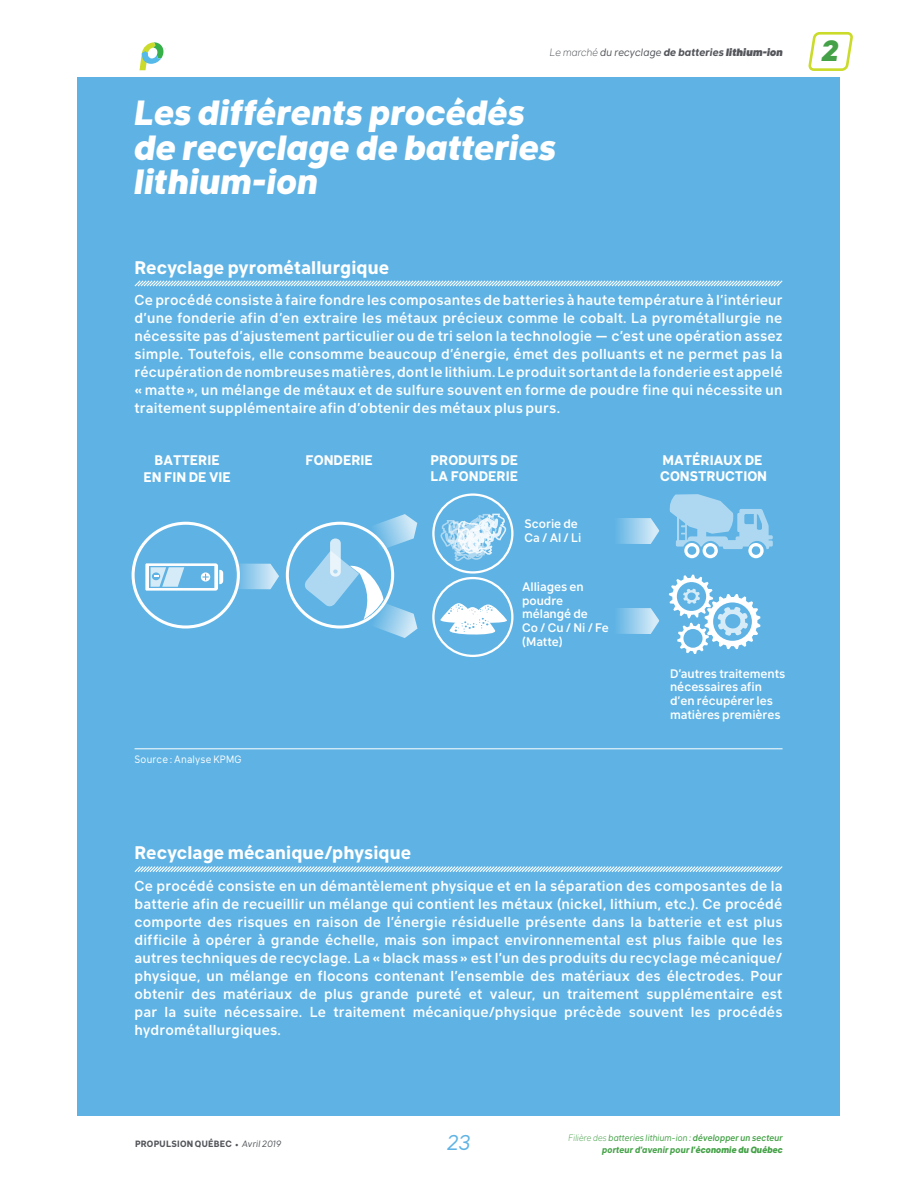
<style>
.page{position:relative;width:918px;height:1188px;background:#fff}
.page>*{position:absolute;margin:0;border:0;box-sizing:border-box;transform-origin:0 0}
.t1{font:italic 800 34.5px/34.5px "Klima";color:#fff}
.t2{font:italic 800 28.95px "Klima";color:#44a147}
.t3{font:italic 21px "Klima";color:#5fb3e4}
.t4{font:700 18px "Klima";letter-spacing:.005em;color:#fff}
.t5{font:500 14.25px/18px "Klima";letter-spacing:.015em;color:#fff;text-align:justify}
.t6{font:700 13.8px/16.5px "Klima";color:#fff}
.t7{font:500 12.15px/13.8px "Klima";color:#fff}
.t8{font:italic 10.5px "Klima";color:#54565b}
.t9{font:10.5px "Klima";letter-spacing:.02em;color:#fff;scale:.95 1}
.t10{font:italic 9px "Klima";color:#44a147;scale:.96 1}
.t11{font:italic 700 9px "Klima";color:#44a147;scale:.96 1}
.t12{font:700 9px "Klima";letter-spacing:.025em;color:#54565b}
.s1{font-weight:300}
.s2{font-weight:700}
.s3{font-weight:900}
.s4{font-family:"Minion Pro";font-weight:400}
.s5{font-weight:400;font-style:italic}
.s6{font-weight:500}
.s7{font-weight:800}
</style>
<div class="page">
<svg style="left:809px;top:32px;width:44px;height:39px"></svg>
<svg style="left:139px;top:42px;width:27px;height:28px"></svg>
<div style="left:77px;top:77px;width:763px;height:1039px;background:#5fb3e4"></div>
<svg style="left:134px;top:280px;width:649px;height:7px"></svg>
<hr style="left:135px;top:748px;width:648px;height:1px;background:#fff">
<svg style="left:134px;top:866px;width:649px;height:6px;background:#a7d5ef"></svg>
<svg style="left:234px;top:563px;width:45px;height:27px"></svg>
<svg style="left:618px;top:608px;width:41px;height:26px"></svg>
<svg style="left:618px;top:518px;width:41px;height:26px"></svg>
<div style="left:132px;top:522px;width:108px;height:107px;border:3px solid #fff;border-radius:50%"></div>
<div style="left:432px;top:493px;width:82px;height:81px;border:2px solid #fff;border-radius:50%"></div>
<div style="left:432px;top:577px;width:82px;height:80px;border:2px solid #fff;border-radius:50%"></div>
<svg style="left:305px;top:514px;width:113px;height:124px"></svg>
<svg style="left:440px;top:512px;width:66px;height:49px"></svg>
<svg style="left:437px;top:603px;width:73px;height:32px"></svg>
<svg style="left:670px;top:494px;width:103px;height:64px"></svg>
<svg style="left:669px;top:575px;width:91px;height:79px"></svg>
<svg style="left:145px;top:563px;width:78px;height:28px"></svg>
<p class="t8" style="left:550px;top:43px;width:235px"><span class="s1">Le marché</span> du recyclage <span class="s2">de batteries</span> <span class="s3">lithium-ion</span></p>
<h2 class="t2" style="left:822px;top:25px;width:19px">2</h2>
<h1 class="t1" style="left:135px;top:91px;width:423px">Les différents procédés de recyclage de batteries lithium-ion</h1>
<p class="t4" style="left:135px;top:252px;width:256px">Recyclage pyrométallurgique</p>
<p class="t5" style="left:135px;top:289px;width:650px">Ce procédé consiste à faire fondre les composantes de batteries à haute température à l’intérieur d’une fonderie afin d’en extraire les métaux précieux comme le cobalt. La pyrométallurgie ne nécessite pas d’ajustement particulier ou de tri selon la technologie — c’est une opération assez simple. Toutefois, elle consomme beaucoup d’énergie, émet des polluants et ne permet pas la récupération de nombreuses matières, dont le lithium. Le produit sortant de la fonderie est appelé «matte», un mélange de métaux et de sulfure souvent en forme de poudre fine qui nécessite un traitement supplémentaire afin d’obtenir des métaux plus purs.</p>
<p class="t6" style="left:143px;top:450px;width:89px;text-align:center">BATTERIE<br>EN FIN DE VIE</p>
<p class="t9" style="left:135px;top:750px;width:114px">Source : Analyse KPMG</p>
<p class="t6" style="left:306px;top:450px;width:69px">FONDERIE</p>
<p class="t6" style="left:660px;top:450px;width:109px">MATÉRIAUX DE<br>CONSTRUCTION</p>
<p class="t6" style="left:430px;top:450px;width:89px">PRODUITS DE<br>LA FONDERIE</p>
<p class="t7" style="left:525px;top:515px;width:58px">Scorie de<br>Ca / Al / Li</p>
<p class="t7" style="left:522px;top:578px;width:88px">Alliages en poudre mélangé de<br>Co / Cu / Ni / Fe (Matte)</p>
<p class="t7" style="left:670px;top:665px;width:117px">D’autres traitements nécessaires afin d’en récupérer les matières premières</p>
<p class="t4" style="left:135px;top:837px;width:278px">Recyclage mécanique/physique</p>
<p class="t5" style="left:135px;top:875px;width:650px">Ce procédé consiste en un démantèlement physique et en la séparation des composantes de la batterie afin de recueillir un mélange qui contient les métaux (nickel, lithium, etc.). Ce procédé comporte des risques en raison de l’énergie résiduelle présente dans la batterie et est plus difficile à opérer à grande échelle, mais son impact environnemental est plus faible que les autres techniques de recyclage. La «black mass» est l’un des produits du recyclage mécanique/ physique, un mélange en flocons contenant l’ensemble des matériaux des électrodes. Pour obtenir des matériaux de plus grande pureté et valeur, un traitement supplémentaire est par la suite nécessaire. Le traitement mécanique/physique précède souvent les procédés hydrométallurgiques.</p>
<p class="t12" style="left:135px;top:1136px;width:148px">PROPULSION QUÉBEC <span class="s4">•</span> <span class="s5">Avril 2019</span></p>
<p class="t10" style="left:569px;top:1130px;width:225px"><span class="s1">Filière des</span> batteries lithium-ion : <span class="s6">développer un secteur</span></p>
<h3 class="t3" style="left:447px;top:1125px;width:25px">23</h3>
<p class="t11" style="left:602px;top:1142px;width:190px">porteur d’avenir pour <span class="s7">l’économie du Québec</span></p>
</div>
